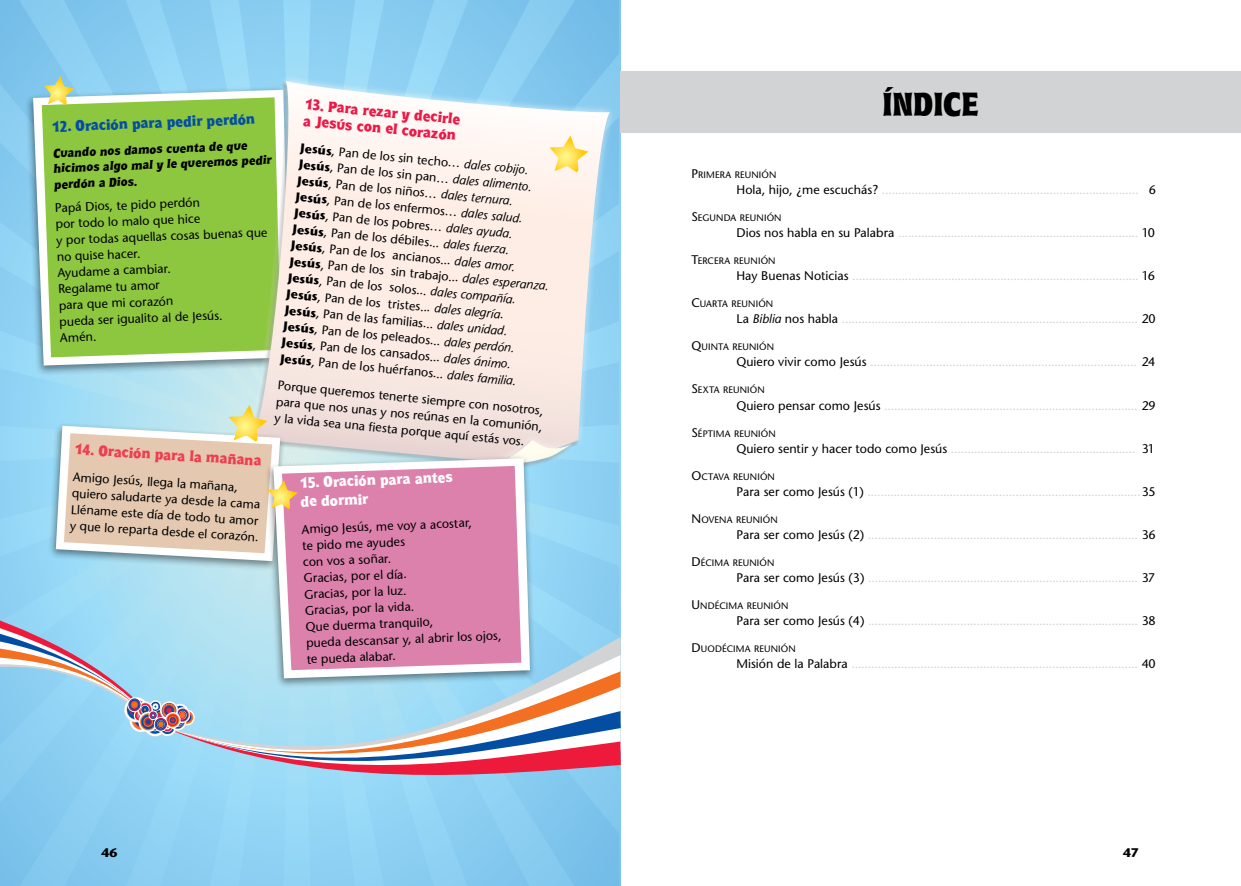
<style>
.page{position:relative;width:1241px;height:886px;background:#fff}
.page>*{position:absolute;margin:0;border:0;box-sizing:border-box;transform-origin:0 0}
.t1{font:800 32.5px "Rynders";color:#000}
.t2{font:800 15px/16.2px "Rynders";color:#ed1846}
.t3{font:800 15px/18.9px "Rynders";color:#fff}
.t4{font:800 15px "Rynders";color:#034ea2}
.t5{font:800 15px "Rynders";color:#ef3d50}
.t6{font:12.5px "Stone Sans";letter-spacing:.005em;color:#d1d3d4}
.t7{font:12.5px/16.2px "Stone Sans";color:#000}
.t8{font:800 12.5px/15px "Rynders";color:#000}
.t9{font:700 12.5px "Stone Sans";color:#000}
.t10{font:9.38px "Stone Sans";letter-spacing:.015em;color:#000}
.s1{font-weight:700}
.s2{font-style:italic}
.s3{font-size:12.5px}
.s4{color:#000}
.s5{font-style:italic;color:#000}
</style>
<div class="page">
<svg style="left:0;top:0;width:619px;height:886px;background:#8ed0f1"></svg>
<div style="left:25px;top:86px;width:270px;height:290px;background:#000;opacity:.45"></div>
<svg style="left:33px;top:90px;width:209px;height:275px"></svg>
<div style="left:42px;top:97px;width:200px;height:260px;background:#8dc63f"></div>
<svg style="left:242px;top:72px;width:376px;height:406px;background:#90cdc5"></svg>
<svg style="left:251px;top:81px;width:358px;height:382px;background:#e9e7df"></svg>
<svg style="left:495px;top:424px;width:91px;height:53px;background:#cedde5"></svg>
<div style="left:48px;top:422px;width:238px;height:149px;background:#000;opacity:.45"></div>
<div style="left:265px;top:454px;width:270px;height:234px;background:#000;opacity:.45"></div>
<svg style="left:273px;top:458px;width:257px;height:144px"></svg>
<div style="left:282px;top:466px;width:239px;height:136px;background:#dc81ac"></div>
<svg style="left:0;top:602px;width:620px;height:190px;background:#b2bfd7"></svg>
<svg style="left:549px;top:135px;width:39px;height:37px"></svg>
<svg style="left:44px;top:76px;width:30px;height:29px"></svg>
<svg style="left:56px;top:405px;width:242px;height:156px;background:#ddd1c2"></svg>
<div style="left:620px;top:71px;width:620px;height:62px;background:#d1d3d4"></div>
<p class="t2" style="left:305px;top:97px;width:158px;rotate:5deg">13. PARA REZAR Y DECIRLE<br>A JESÚS CON ELCORAZÓN</p>
<p class="t7" style="left:301px;top:139px;width:262px;rotate:6deg"><span class="s1">Jesús</span>, Pan de los sin techo… <span class="s2">dales cobijo.<br></span><span class="s1">Jesús</span>, Pan de los sin pan… <span class="s2">dales alimento.<br></span><span class="s1">Jesús</span>, Pan de los niños… <span class="s2">dales ternura.<br></span><span class="s1">Jesús</span>, Pan de los enfermos… <span class="s2">dales salud.<br></span><span class="s1">Jesús</span>, Pan de los pobres… <span class="s2">dales ayuda.<br></span><span class="s1">Jesús</span>, Pan de los débiles... <span class="s2">dales fuerza.<br></span><span class="s1">Jesús</span>, Pan de los ancianos... <span class="s2">dales amor.<br></span><span class="s1">Jesús</span>, Pan de los sin trabajo... <span class="s2">dales esperanza.<br></span><span class="s1">Jesús</span>, Pan de los solos... <span class="s2">dales compañía.<br></span><span class="s1">Jesús</span>, Pan de los tristes... <span class="s2">dales alegría</span>.<br><span class="s1">Jesús</span>, Pan de las familias... <span class="s2">dales unidad.<br></span><span class="s1">Jesús</span>, Pan de los peleados... <span class="s2">dales perdón.<br></span><span class="s1">Jesús</span>, Pan de los cansados... <span class="s2">dales ánimo.<br></span><span class="s1">Jesús</span>, Pan de los huérfanos... <span class="s2">dales familia.</span></p>
<p class="t4" style="left:51px;top:118px;width:205px;rotate:-2deg">12. ORACIÓN PARA PEDIR PERDÓN</p>
<p class="t8" style="left:53px;top:145px;width:222px;rotate:-2deg">CUANDO NOS DAMOS CUENTA DE QUE<br>HICIMOS ALGO MALY LE QUEREMOS PEDIR</p>
<p class="t8" style="left:54px;top:177px;width:84px;rotate:-2deg">PERDÓN A DIOS.</p>
<p class="t7" style="left:55px;top:199px;width:213px;rotate:-2deg">Papá Dios, te pido perdón<br>por todo lo malo que hice<br>y por todas aquellas cosas buenas que no quise hacer.<br>Ayudame a cambiar.<br>Regalame tu amor<br>para que mi corazón<br>pueda ser igualito al de Jesús.<br>Amén.</p>
<p class="t7" style="left:279px;top:376px;width:269px;text-align:justify;rotate:6deg">Porque queremos tenerte siempre con nosotros, para que nos unas y nos reúnas en la comunión, y la vida sea una fi esta porque aquí estás vos.</p>
<p class="t5" style="left:75px;top:440px;width:190px;rotate:4deg">14. ORACIÓN PARA LA MAÑANA</p>
<p class="t7" style="left:74px;top:468px;width:191px;rotate:4deg">Amigo Jesús, llega la mañana, quiero saludarte ya desde la cama<br>Lléname este día de todo tu amor y que lo reparta desde el corazón.</p>
<p class="t3" style="left:299px;top:473px;width:155px;rotate:-2deg">15. ORACIÓN PARA ANTES<br>DE DORMIR</p>
<p class="t7" style="left:301px;top:521px;width:197px;rotate:-2deg">Amigo Jesús, me voy a acostar,<br>te pido me ayudes<br>con vos a soñar.<br>Gracias, por el día.<br>Gracias, por la luz.<br>Gracias, por la vida.<br>Que duerma tranquilo,<br>pueda descansar y, al abrir los ojos, te pueda alabar.</p>
<p class="t9" style="left:101px;top:845px;width:18px">46</p>
<h1 class="t1" style="left:882px;top:86px;width:98px">ÍNDICE</h1>
<p class="t10" style="left:691px;top:169px;width:87px"><span class="s3">P</span>RI MERA REUNIÓN</p>
<p class="t6" style="left:736px;top:182px;width:421px"><span class="s4">Hola, hijo, ¿me escuchás?</span> .............................................................................. <span class="s4">6</span></p>
<p class="t10" style="left:691px;top:212px;width:92px"><span class="s3">S</span>EGUNDA REUNIÓN</p>
<p class="t6" style="left:736px;top:225px;width:420px"><span class="s4">Dios nos habla en su Palabra</span> ......................................................................... <span class="s4">10</span></p>
<p class="t10" style="left:691px;top:255px;width:86px"><span class="s3">T</span>ERCERA REUNIÓN</p>
<p class="t6" style="left:736px;top:268px;width:420px"><span class="s4">Hay Buenas Noticias</span> ....................................................................................... <span class="s4">16</span></p>
<p class="t10" style="left:691px;top:298px;width:83px"><span class="s3">C</span>UARTA REUNI ÓN</p>
<p class="t6" style="left:736px;top:312px;width:420px"><span class="s4">La</span> <span class="s5">Biblia</span> <span class="s4">nos habla</span> .......................................................................................... <span class="s4">20</span></p>
<p class="t10" style="left:691px;top:341px;width:84px"><span class="s3">Q</span>UI NTA REUNIÓN</p>
<p class="t6" style="left:736px;top:355px;width:420px"><span class="s4">Quiero vivir como Jesús</span> ................................................................................. <span class="s4">24</span></p>
<p class="t10" style="left:691px;top:384px;width:75px"><span class="s3">S</span>EXTA REUNIÓN</p>
<p class="t6" style="left:736px;top:398px;width:421px"><span class="s4">Quiero pensar como Jesús</span> ............................................................................. <span class="s4">29</span></p>
<p class="t10" style="left:691px;top:428px;width:86px"><span class="s3">S</span>ÉPTI MA REUNIÓN</p>
<p class="t6" style="left:736px;top:441px;width:420px"><span class="s4">Quiero sentir y hacer todo como Jesús</span> ........................................................ <span class="s4">31</span></p>
<p class="t10" style="left:691px;top:471px;width:85px"><span class="s3">O</span>CTAVA REUNIÓN</p>
<p class="t7" style="left:691px;top:483px;width:27px">P</p>
<p class="t6" style="left:743px;top:484px;width:414px"><span class="s4">ara ser como Jesús (1)</span> ...................................................................................<span class="s4">35</span></p>
<p class="t10" style="left:691px;top:514px;width:88px"><span class="s3">N</span> OVENA REUNIÓN</p>
<p class="t7" style="left:691px;top:526px;width:27px">P</p>
<p class="t6" style="left:743px;top:527px;width:414px"><span class="s4">ara ser como Jesús (2)</span> .................................................................................. <span class="s4">36</span></p>
<p class="t10" style="left:691px;top:557px;width:85px"><span class="s3">D</span>ÉCI MA REUNIÓN</p>
<p class="t7" style="left:691px;top:570px;width:27px">P</p>
<p class="t6" style="left:743px;top:570px;width:413px"><span class="s4">ara ser como Jesús (3)</span> .................................................................................. <span class="s4">37</span></p>
<p class="t10" style="left:691px;top:600px;width:98px"><span class="s3">U</span> NDÉCI MA REUNIÓN</p>
<p class="t7" style="left:691px;top:613px;width:27px">P</p>
<p class="t6" style="left:743px;top:613px;width:414px"><span class="s4">ara ser como Jesús (4)</span> .................................................................................. <span class="s4">38</span></p>
<p class="t10" style="left:691px;top:643px;width:106px"><span class="s3">D</span>UODÉCI MA REUNIÓN</p>
<p class="t6" style="left:736px;top:657px;width:421px"><span class="s4">Misión de la Palabra</span> ....................................................................................... <span class="s4">40</span></p>
<p class="t9" style="left:1122px;top:845px;width:17px">47</p>
</div>
